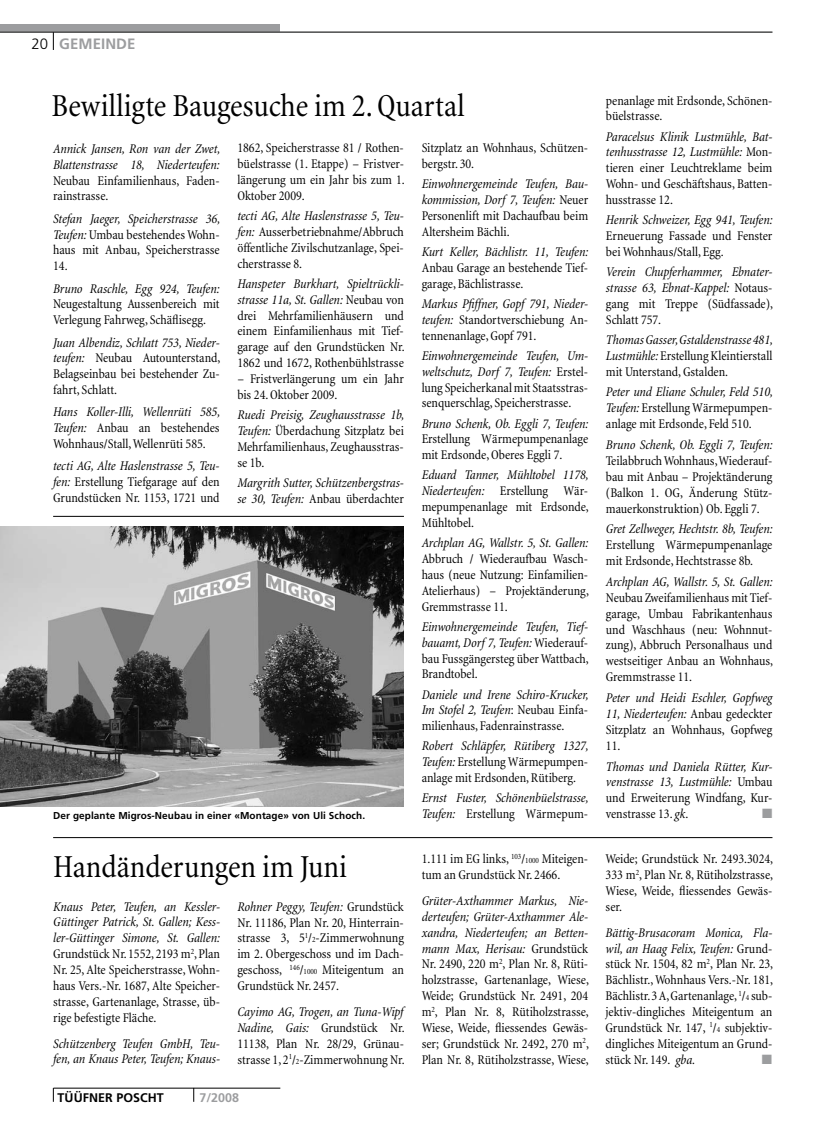
<style>
.page{position:relative;width:815px;height:1134px;background:#fff}
.page>*{position:absolute;margin:0;border:0;box-sizing:border-box;transform-origin:0 0}
.t1{font:condensed 32.5px "Minion";color:#000}
.t2{font:700 15px "Frutiger";letter-spacing:.005em;color:#9c9d9f}
.t3{font:condensed 13.5px/15.9px "Minion";letter-spacing:-.005em;color:#000;text-align:justify}
.t4{font:italic condensed 13.5px/15.9px "Minion";letter-spacing:-.005em;color:#000;text-align:justify}
.t5{font:13.5px "Zapf Dingbats ITC";color:#9c9d9f}
.t6{font:700 12.5px "Frutiger";letter-spacing:.005em;color:#000}
.t7{font:700 12.5px "Frutiger";color:#9c9d9f}
.t8{font:700 10px "Frutiger";letter-spacing:.01em;color:#000}
.s1{font-weight:300;color:#000}
.s2{font-style:italic}
.s3{font-style:normal}
.s4{font-size:8.12px}
</style>
<div class="page">
<div style="left:0;top:25px;width:280px;height:7px;background:#9c9d9f"></div>
<hr style="left:0;top:32px;width:772px;height:1px;background:#000">
<svg style="left:53px;top:32px;width:1px;height:18px"></svg>
<hr style="left:54px;top:1088px;width:226px;height:1px;background:#000">
<svg style="left:53px;top:1088px;width:1px;height:14px"></svg>
<svg style="left:194px;top:1088px;width:1px;height:14px"></svg>
<hr style="left:53px;top:837px;width:719px;height:1px;background:#000">
<hr style="left:53px;top:516px;width:351px;height:1px;background:#000">
<img style="left:0;top:527px;width:404px;height:279px">
<p class="t2" style="left:31px;top:35px;width:106px"><span class="s1">20</span> GEMEINDE</p>
<h1 class="t1" style="left:52px;top:89px;width:415px">Bewilligte Baugesuche im 2. Quartal</h1>
<p class="t4" style="left:53px;top:141px;width:169px">Annick Jansen, Ron van der Zwet,<br>Blattenstrasse 18, Niederteufen:</p>
<p class="t3" style="left:53px;top:173px;width:168px">Neubau Einfamilienhaus, Faden&shy;rainstrasse.</p>
<p class="t3" style="left:53px;top:211px;width:169px"><span class="s2">Stefan Jaeger, Speicherstrasse 36, Teufen:</span> Umbau bestehendes Wohn&shy;haus mit Anbau, Speicherstrasse 14.</p>
<p class="t4" style="left:53px;top:281px;width:168px">Bruno Raschle, Egg 924, Teufen:</p>
<p class="t3" style="left:53px;top:297px;width:168px">Neugestaltung Aussenbereich mit<br>Verlegung Fahrweg, Schäflisegg.</p>
<p class="t3" style="left:53px;top:335px;width:169px"><span class="s2">Juan Albendiz, Schlatt 753, Nieder&shy;teufen:</span> Neubau Autounterstand, Belagseinbau bei bestehender Zu&shy;fahrt, Schlatt.</p>
<p class="t3" style="left:53px;top:405px;width:169px"><span class="s2">Hans Koller-Illi, Wellenrüti 585, Teufen:</span> Anbau an bestehendes Wohnhaus/Stall, Wellenrüti 585.</p>
<p class="t3" style="left:53px;top:459px;width:168px"><span class="s2">tecti AG, Alte Haslenstrasse 5, Teu&shy;fen:</span> Erstellung Tiefgarage auf den Grundstücken Nr. 1153, 1721 und</p>
<p class="t3" style="left:237px;top:140px;width:169px">1862, Speicherstrasse 81 / Rothen&shy;büelstrasse (1. Etappe) – Fristver&shy;längerung um ein Jahr bis zum 1.<br>Oktober 2009.</p>
<p class="t3" style="left:237px;top:208px;width:168px"><span class="s2">tecti AG, Alte Haslenstrasse 5, Teu&shy;fen:</span> Ausserbetriebnahme/Abbruch öffentliche Zivilschutzanlage, Spei&shy;cherstrasse 8.</p>
<p class="t3" style="left:237px;top:276px;width:169px"><span class="s2">Hanspeter Burkhart, Spieltrückli&shy;strasse 11a, St. Gallen:</span> Neubau von drei Mehrfamilienhäusern und einem Einfamilienhaus mit Tief&shy;garage auf den Grundstücken Nr.<br>1862 und 1672, Rothenbühlstrasse</p>
<p class="t3" style="left:237px;top:371px;width:168px">– Fristverlängerung um ein Jahr bis 24. Oktober 2009.</p>
<p class="t3" style="left:237px;top:407px;width:169px"><span class="s2">Ruedi Preisig, Zeughausstrasse 1b, Teufen:</span> Überdachung Sitzplatz bei Mehrfamilienhaus, Zeughausstras&shy;se 1b.</p>
<p class="t4" style="left:237px;top:475px;width:168px">Margrith Sutter, Schützenbergstras&shy;se 30, Teufen: <span class="s3">Anbau überdachter</span></p>
<p class="t8" style="left:53px;top:809px;width:313px">Der geplante Migros-Neubau in einer «Montage» von Uli Schoch.</p>
<h1 class="t1" style="left:53px;top:849px;width:295px">Handänderungen im Juni</h1>
<p class="t3" style="left:53px;top:899px;width:168px"><span class="s2">Knaus Peter, Teufen, an Kessler-Güttinger Patrick, St. Gallen; Kess&shy;ler-Güttinger Simone, St. Gallen:<br></span>Grundstück Nr. 1552, 2193 m<sup>2</sup>, Plan Nr. 25, Alte Speicherstrasse, Wohn&shy;haus Vers.-Nr. 1687, Alte Speicher&shy;strasse, Gartenanlage, Strasse, üb&shy;rige befestigte Fläche.</p>
<p class="t4" style="left:53px;top:1036px;width:168px">Schützenberg Teufen GmbH, Teu&shy;fen, an Knaus Peter, Teufen; Knaus-</p>
<p class="t3" style="left:237px;top:899px;width:168px"><span class="s2">Rohner Peggy, Teufen:</span> Grundstück Nr. 11186, Plan Nr. 20, Hinterrain&shy;strasse 3, 5<sup>1</sup>/<span class="s4">2</span>-Zimmerwohnung im 2. Obergeschoss und im Dach&shy;geschoss, <sup>146</sup>/<span class="s4">1000</span> Miteigentum an Grundstück Nr. 2457.</p>
<p class="t3" style="left:237px;top:1004px;width:169px"><span class="s2">Cayimo AG, Trogen, an Tuna-Wipf Nadine, Gais:</span> Grundstück Nr.<br>11138, Plan Nr. 28/29, Grünau&shy;strasse 1, 2<sup>1</sup>/<span class="s4">2</span>-Zimmerwohnung Nr.</p>
<p class="t6" style="left:58px;top:1090px;width:108px">TÜÜFNER POSCHT</p>
<p class="t7" style="left:199px;top:1090px;width:41px">7/2008</p>
<p class="t3" style="left:422px;top:140px;width:168px">Sitzplatz an Wohnhaus, Schützen&shy;bergstr. 30.</p>
<p class="t4" style="left:422px;top:176px;width:168px">Einwohnergemeinde Teufen, Bau&shy;kommission, Dorf 7, Teufen: <span class="s3">Neuer Personenlift mit Dachaufbau beim Altersheim Bächli.</span></p>
<p class="t4" style="left:422px;top:244px;width:168px">Kurt Keller, Bächlistr. 11, Teufen:</p>
<p class="t3" style="left:422px;top:260px;width:168px">Anbau Garage an bestehende Tief&shy;garage, Bächlistrasse.</p>
<p class="t3" style="left:422px;top:296px;width:168px"><span class="s2">Markus Pfiffner, Gopf 791, Nieder&shy;teufen:</span> Standortverschiebung An&shy;tennenanlage, Gopf 791.</p>
<p class="t3" style="left:422px;top:348px;width:168px"><span class="s2">Einwohnergemeinde Teufen, Um&shy;weltschutz, Dorf 7, Teufen:</span> Erstel&shy;lung Speicherkanal mit Staatsstras&shy;senquerschlag, Speicherstrasse.</p>
<p class="t4" style="left:422px;top:416px;width:168px">Bruno Schenk, Ob. Eggli 7, Teufen:</p>
<p class="t3" style="left:422px;top:431px;width:168px">Erstellung Wärmepumpenanlage mit Erdsonde, Oberes Eggli 7.</p>
<p class="t3" style="left:422px;top:467px;width:169px"><span class="s2">Eduard Tanner, Mühltobel 1178, Niederteufen:</span> Erstellung Wär&shy;mepumpenanlage mit Erdsonde, Mühltobel.</p>
<p class="t4" style="left:422px;top:535px;width:168px">Archplan AG, Wallstr. 5, St. Gallen:</p>
<p class="t3" style="left:422px;top:551px;width:169px">Abbruch / Wiederaufbau Wasch&shy;haus (neue Nutzung: Einfamilien-Atelierhaus) – Projektänderung, Gremmstrasse 11.</p>
<p class="t3" style="left:422px;top:619px;width:169px"><span class="s2">Einwohnergemeinde Teufen, Tief&shy;bauamt, Dorf 7, Teufen:</span> Wiederauf&shy;bau Fussgängersteg über Wattbach, Brandtobel.</p>
<p class="t4" style="left:422px;top:687px;width:169px">Daniele und Irene Schiro-Krucker, Im Stofel 2, Teufen<span class="s3">: Neubau Einfa&shy;milienhaus, Fadenrainstrasse.</span></p>
<p class="t3" style="left:422px;top:739px;width:169px"><span class="s2">Robert Schläpfer, Rütiberg 1327, Teufen:</span> Erstellung Wärmepumpen&shy;anlage mit Erdsonden, Rütiberg.</p>
<p class="t4" style="left:422px;top:790px;width:169px">Ernst Fuster, Schönenbüelstrasse,<br>Teufen: <span class="s3">Erstellung Wärmepum-</span></p>
<p class="t3" style="left:422px;top:851px;width:168px">1.111 im EG links, <sup>103</sup>/<span class="s4">1000</span> Miteigen&shy;tum an Grundstück Nr. 2466.</p>
<p class="t3" style="left:422px;top:893px;width:169px"><span class="s2">Grüter-Axthammer Markus, Nie&shy;derteufen; Grüter-Axthammer Ale&shy;xandra, Niederteufen; an Betten&shy;mann Max, Herisau:</span> Grundstück Nr. 2490, 220 m<sup>2</sup>, Plan Nr. 8, Rüti&shy;holzstrasse, Gartenanlage, Wiese, Weide; Grundstück Nr. 2491, 204 m<sup>2</sup>, Plan Nr. 8, Rütiholzstrasse, Wiese, Weide, fliessendes Gewäs&shy;ser; Grundstück Nr. 2492, 270 m<sup>2</sup>, Plan Nr. 8, Rütiholzstrasse, Wiese,</p>
<p class="t3" style="left:606px;top:93px;width:168px">penanlage mit Erdsonde, Schönen&shy;büelstrasse.</p>
<p class="t3" style="left:606px;top:129px;width:168px"><span class="s2">Paracelsus Klinik Lustmühle, Bat&shy;tenhusstrasse 12, Lustmühle:</span> Mon&shy;tieren einer Leuchtreklame beim Wohn- und Geschäftshaus, Batten&shy;husstrasse 12.</p>
<p class="t4" style="left:606px;top:212px;width:168px">Henrik Schweizer, Egg 941, Teufen:</p>
<p class="t3" style="left:606px;top:228px;width:168px">Erneuerung Fassade und Fenster bei Wohnhaus/Stall, Egg.</p>
<p class="t4" style="left:606px;top:264px;width:169px">Verein Chupferhammer, Ebnater&shy;strasse 63, Ebnat-Kappel: <span class="s3">Notaus&shy;gang mit Treppe (Südfassade), Schlatt 757.</span></p>
<p class="t3" style="left:606px;top:332px;width:169px"><span class="s2">Thomas Gasser, Gstaldenstrasse 481, Lustmühle:</span> Erstellung Kleintierstall mit Unterstand, Gstalden.</p>
<p class="t3" style="left:606px;top:385px;width:169px"><span class="s2">Peter und Eliane Schuler, Feld 510, Teufen:</span> Erstellung Wärmepumpen&shy;anlage mit Erdsonde, Feld 510.</p>
<p class="t4" style="left:606px;top:437px;width:168px">Bruno Schenk, Ob. Eggli 7, Teufen:</p>
<p class="t3" style="left:606px;top:453px;width:168px">Teilabbruch Wohnhaus, Wiederauf&shy;bau mit Anbau – Projektänderung (Balkon 1. OG, Änderung Stütz&shy;mauerkonstruktion) Ob. Eggli 7.</p>
<p class="t4" style="left:606px;top:521px;width:168px">Gret Zellweger, Hechtstr. 8b, Teufen:</p>
<p class="t3" style="left:606px;top:537px;width:168px">Erstellung Wärmepumpenanlage mit Erdsonde, Hechtstrasse 8b.</p>
<p class="t4" style="left:606px;top:574px;width:168px">Archplan AG, Wallstr. 5, St. Gallen:</p>
<p class="t3" style="left:606px;top:590px;width:169px">Neubau Zweifamilienhaus mit Tief&shy;garage, Umbau Fabrikantenhaus und Waschhaus (neu: Wohnnut&shy;zung), Abbruch Personalhaus und westseitiger Anbau an Wohnhaus, Gremmstrasse 11.</p>
<p class="t4" style="left:606px;top:690px;width:168px">Peter und Heidi Eschler, Gopfweg 11, Niederteufen: <span class="s3">Anbau gedeckter Sitzplatz an Wohnhaus, Gopfweg 11.</span></p>
<p class="t4" style="left:606px;top:759px;width:168px">Thomas und Daniela Rütter, Kur&shy;venstrasse 13, Lustmühle: <span class="s3">Umbau und Erweiterung Windfang, Kur&shy;venstrasse 13.</span> gk<span class="s3">.</span></p>
<p class="t5" style="left:762px;top:807px;width:12px">■</p>
<p class="t3" style="left:606px;top:851px;width:169px">Weide; Grundstück Nr. 2493.3024, 333 m<sup>2</sup>, Plan Nr. 8, Rütiholzstrasse, Wiese, Weide, fliessendes Gewäs&shy;ser.</p>
<p class="t3" style="left:606px;top:925px;width:169px"><span class="s2">Bättig-Brusacoram Monica, Fla&shy;wil, an Haag Felix, Teufen:</span> Grund&shy;stück Nr. 1504, 82 m<sup>2</sup>, Plan Nr. 23, Bächlistr., Wohnhaus Vers.-Nr. 181, Bächlistr. 3 A, Gartenanlage, <sup>1</sup>/<span class="s4">4</span> sub&shy;jektiv-dingliches Miteigentum an Grundstück Nr. 147, <sup>1</sup>/<span class="s4">4</span> subjektiv&shy;dingliches Miteigentum an Grund&shy;stück Nr. 149. <span class="s2">gba.</span></p>
<p class="t5" style="left:762px;top:1053px;width:12px">■</p>
</div>
